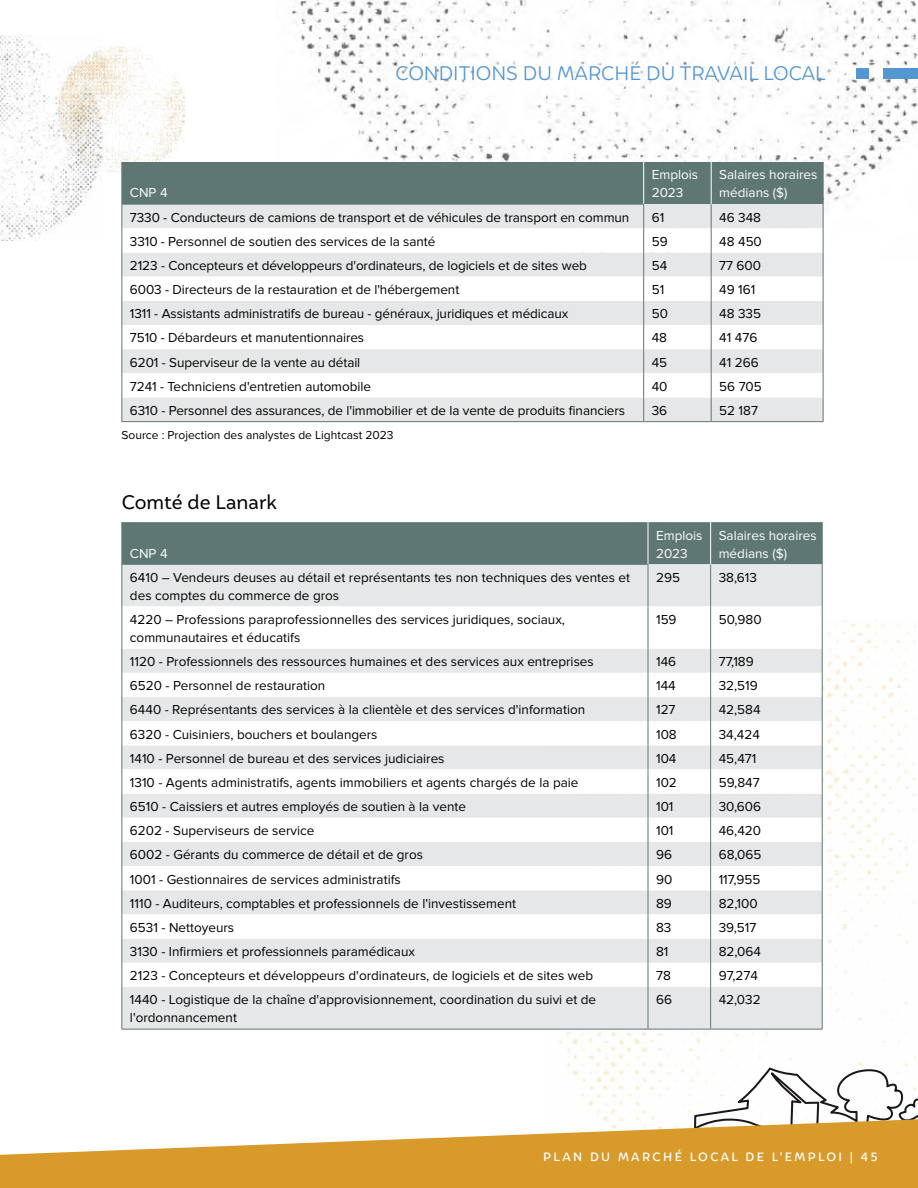
<style>
.page{position:relative;width:918px;height:1188px;background:#fff}
.page>*{position:absolute;margin:0;border:0;box-sizing:border-box;transform-origin:0 0}
.t1{font:300 19.5px "Igna Sans";color:#5496d0}
.t2{font:19.5px "Igna Sans";color:#000}
.t3{font:13.5px/18px "Proxima Nova";color:#000}
.t4{font:13.5px/18px "Proxima Nova";color:#fff}
.t5{font:12px "Proxima Nova";color:#000}
.t6{font:500 12px "Igna Sans";letter-spacing:.2em;color:#fff}
</style>
<div class="page">
<img style="left:558px;top:620px;width:358px;height:499px">
<img style="left:0;top:36px;width:101px;height:205px">
<img style="left:292px;top:0;width:626px;height:204px">
<img style="left:58px;top:46px;width:127px;height:126px">
<div style="left:884px;top:68px;width:34px;height:10px;background:#5496d0"></div>
<div style="left:856px;top:68px;width:13px;height:10px;background:#5496d0"></div>
<div style="left:123px;top:522px;width:699px;height:42px;background:#5e7775"></div>
<div style="left:123px;top:564px;width:699px;height:465px;background:#e6e7e8"></div>
<svg style="left:123px;top:606px;width:699px;height:188px"></svg>
<svg style="left:123px;top:818px;width:699px;height:169px"></svg>
<hr style="left:122px;top:522px;width:1px;height:42px;background:#5e7775">
<hr style="left:822px;top:522px;width:1px;height:42px;background:#5e7775">
<hr style="left:122px;top:564px;width:526px;height:1px;background:#5e7775">
<hr style="left:122px;top:565px;width:1px;height:41px;background:#5e7775">
<hr style="left:648px;top:565px;width:1px;height:41px;background:#5e7775">
<hr style="left:710px;top:564px;width:1px;height:42px;background:#5e7775">
<hr style="left:822px;top:564px;width:1px;height:42px;background:#5e7775">
<hr style="left:122px;top:606px;width:1px;height:43px;background:#5e7775">
<hr style="left:648px;top:606px;width:1px;height:43px;background:#5e7775">
<hr style="left:710px;top:606px;width:1px;height:43px;background:#5e7775">
<hr style="left:822px;top:606px;width:1px;height:43px;background:#5e7775">
<svg style="left:122px;top:649px;width:1px;height:338px"></svg>
<svg style="left:648px;top:649px;width:1px;height:338px"></svg>
<svg style="left:710px;top:649px;width:1px;height:338px"></svg>
<svg style="left:822px;top:649px;width:1px;height:338px"></svg>
<hr style="left:122px;top:987px;width:1px;height:42px;background:#5e7775">
<hr style="left:648px;top:987px;width:1px;height:42px;background:#5e7775">
<hr style="left:710px;top:987px;width:1px;height:42px;background:#5e7775">
<hr style="left:822px;top:987px;width:1px;height:42px;background:#5e7775">
<hr style="left:648px;top:522px;width:1px;height:42px;background:#fff">
<hr style="left:710px;top:522px;width:1px;height:42px;background:#fff">
<hr style="left:122px;top:1029px;width:526px;height:1px;background:#5e7775">
<hr style="left:648px;top:1029px;width:63px;height:1px;background:#5e7775">
<hr style="left:711px;top:1029px;width:112px;height:1px;background:#5e7775">
<svg style="left:122px;top:162px;width:702px;height:259px"></svg>
<hr style="left:643px;top:162px;width:1px;height:42px;background:#fff">
<hr style="left:711px;top:162px;width:1px;height:42px;background:#fff">
<hr style="left:122px;top:421px;width:522px;height:1px;background:#5e7775">
<hr style="left:644px;top:421px;width:67px;height:1px;background:#5e7775">
<hr style="left:711px;top:421px;width:112px;height:1px;background:#5e7775">
<svg style="left:683px;top:1065px;width:235px;height:54px"></svg>
<svg style="left:0;top:1119px;width:918px;height:69px;fill:#d79a2b"></svg>
<p class="t4" style="left:130px;top:184px;width:39px">CNP 4</p>
<h1 class="t1" style="left:396px;top:61px;width:432px">CONDITIONS DU MARCHÉ DU TRAVAIL LOCAL</h1>
<p class="t4" style="left:652px;top:166px;width:48px">Emplois<br>2023</p>
<p class="t4" style="left:719px;top:166px;width:100px;text-indent:8px">alaires horaires médians ($)</p>
<p class="t3" style="left:130px;top:208px;width:501px">7330 - Conducteurs de camions de transport et de véhicules de transport en commun</p>
<p class="t3" style="left:652px;top:208px;width:14px">61</p>
<p class="t3" style="left:719px;top:208px;width:43px">46 348</p>
<p class="t3" style="left:130px;top:232px;width:307px">3310 - Personnel de soutien des services de la santé</p>
<p class="t3" style="left:652px;top:232px;width:17px">59</p>
<p class="t3" style="left:719px;top:232px;width:44px">48 450</p>
<p class="t3" style="left:130px;top:257px;width:458px">2123 - Concepteurs et développeurs d'ordinateurs, de logiciels et de sites web</p>
<p class="t3" style="left:652px;top:257px;width:17px">54</p>
<p class="t3" style="left:719px;top:257px;width:43px">77 600</p>
<p class="t3" style="left:130px;top:281px;width:331px">6003 - Directeurs de la restauration et de l'hébergement</p>
<p class="t3" style="left:652px;top:281px;width:14px">51</p>
<p class="t3" style="left:719px;top:281px;width:38px">49 161</p>
<p class="t3" style="left:130px;top:305px;width:440px">1311 - Assistants administratifs de bureau - généraux, juridiques et médicaux</p>
<p class="t3" style="left:652px;top:305px;width:18px">50</p>
<p class="t3" style="left:719px;top:305px;width:43px">48 335</p>
<p class="t3" style="left:130px;top:329px;width:236px">7510 - Débardeurs et manutentionnaires</p>
<p class="t3" style="left:652px;top:329px;width:17px">48</p>
<p class="t3" style="left:719px;top:329px;width:40px">41 476</p>
<p class="t3" style="left:130px;top:353px;width:232px">6201 - Superviseur de la vente au détail</p>
<p class="t3" style="left:652px;top:353px;width:17px">45</p>
<p class="t3" style="left:719px;top:353px;width:41px">41 266</p>
<p class="t3" style="left:130px;top:377px;width:243px">7241 - Techniciens d'entretien automobile</p>
<p class="t3" style="left:652px;top:377px;width:17px">40</p>
<p class="t3" style="left:719px;top:377px;width:44px">56 705</p>
<p class="t3" style="left:130px;top:402px;width:497px">6310 - Personnel des assurances, de l'immobilier et de la vente de produits financiers</p>
<p class="t3" style="left:652px;top:402px;width:17px">36</p>
<p class="t3" style="left:719px;top:402px;width:40px">52 187</p>
<p class="t5" style="left:122px;top:428px;width:274px">Source : Projection des analystes de Lightcast 2023</p>
<h1 class="t2" style="left:122px;top:489px;width:156px">Comté de Lanark</h1>
<p class="t4" style="left:130px;top:544px;width:39px">CNP 4</p>
<p class="t4" style="left:656px;top:526px;width:48px">Emplois<br>2023</p>
<p class="t4" style="left:719px;top:526px;width:100px;text-indent:8px">alaires horaires médians ($)</p>
<p class="t3" style="left:130px;top:568px;width:502px">6410 – Vendeurs deuses au détail et représentants tes non techniques des ventes et des comptes du commerce de gros</p>
<p class="t3" style="left:656px;top:568px;width:25px">295</p>
<p class="t3" style="left:719px;top:568px;width:40px">38,613</p>
<p class="t3" style="left:130px;top:611px;width:437px">4220 – Professions paraprofessionnelles des services juridiques, sociaux, communautaires et éducatifs</p>
<p class="t3" style="left:656px;top:611px;width:22px">159</p>
<p class="t3" style="left:719px;top:611px;width:44px">50,980</p>
<p class="t3" style="left:130px;top:653px;width:465px">1120 - Professionnels des ressources humaines et des services aux entreprises</p>
<p class="t3" style="left:656px;top:653px;width:22px">146</p>
<p class="t3" style="left:719px;top:653px;width:37px">77,189</p>
<p class="t3" style="left:130px;top:677px;width:197px">6520 - Personnel de restauration</p>
<p class="t3" style="left:656px;top:677px;width:21px">144</p>
<p class="t3" style="left:719px;top:677px;width:41px">32,519</p>
<p class="t3" style="left:130px;top:701px;width:457px">6440 - Représentants des services à la clientèle et des services d'information</p>
<p class="t3" style="left:656px;top:701px;width:21px">127</p>
<p class="t3" style="left:719px;top:701px;width:43px">42,584</p>
<p class="t3" style="left:130px;top:725px;width:249px">6320 - Cuisiniers, bouchers et boulangers</p>
<p class="t3" style="left:656px;top:725px;width:22px">108</p>
<p class="t3" style="left:719px;top:725px;width:43px">34,424</p>
<p class="t3" style="left:130px;top:749px;width:316px">1410 - Personnel de bureau et des services judiciaires</p>
<p class="t3" style="left:656px;top:749px;width:22px">104</p>
<p class="t3" style="left:719px;top:749px;width:39px">45,471</p>
<p class="t3" style="left:130px;top:774px;width:450px">1310 - Agents administratifs, agents immobiliers et agents chargés de la paie</p>
<p class="t3" style="left:656px;top:774px;width:22px">102</p>
<p class="t3" style="left:719px;top:774px;width:42px">59,847</p>
<p class="t3" style="left:130px;top:798px;width:338px">6510 - Caissiers et autres employés de soutien à la vente</p>
<p class="t3" style="left:656px;top:798px;width:19px">101</p>
<p class="t3" style="left:719px;top:798px;width:44px">30,606</p>
<p class="t3" style="left:130px;top:822px;width:186px">6202 - Superviseurs de service</p>
<p class="t3" style="left:656px;top:822px;width:19px">101</p>
<p class="t3" style="left:719px;top:822px;width:44px">46,420</p>
<p class="t3" style="left:130px;top:846px;width:295px">6002 - Gérants du commerce de détail et de gros</p>
<p class="t3" style="left:656px;top:846px;width:17px">96</p>
<p class="t3" style="left:719px;top:846px;width:44px">68,065</p>
<p class="t3" style="left:130px;top:870px;width:272px">1001 - Gestionnaires de services administratifs</p>
<p class="t3" style="left:656px;top:870px;width:18px">90</p>
<p class="t3" style="left:719px;top:870px;width:43px">117,955</p>
<p class="t3" style="left:130px;top:894px;width:388px">1110 - Auditeurs, comptables et professionnels de l'investissement</p>
<p class="t3" style="left:656px;top:894px;width:17px">89</p>
<p class="t3" style="left:719px;top:894px;width:40px">82,100</p>
<p class="t3" style="left:130px;top:919px;width:106px">6531 - Nettoyeurs</p>
<p class="t3" style="left:656px;top:919px;width:17px">83</p>
<p class="t3" style="left:719px;top:919px;width:39px">39,517</p>
<p class="t3" style="left:130px;top:943px;width:287px">3130 - Infirmiers et professionnels paramédicaux</p>
<p class="t3" style="left:656px;top:943px;width:14px">81</p>
<p class="t3" style="left:719px;top:943px;width:44px">82,064</p>
<p class="t3" style="left:130px;top:967px;width:465px">2123 - Concepteurs et développeurs d'ordinateurs, de logiciels et de sites web</p>
<p class="t3" style="left:656px;top:967px;width:16px">78</p>
<p class="t3" style="left:719px;top:967px;width:41px">97,274</p>
<p class="t3" style="left:130px;top:991px;width:468px">1440 - Logistique de la chaîne d'approvisionnement, coordination du suivi et de l'ordonnancement</p>
<p class="t3" style="left:656px;top:991px;width:17px">66</p>
<p class="t3" style="left:719px;top:991px;width:43px">42,032</p>
<p class="t6" style="left:543px;top:1149px;width:336px">PLAN DU MARCHÉ LOCAL DE L’EMPLOI | 45</p>
</div>
